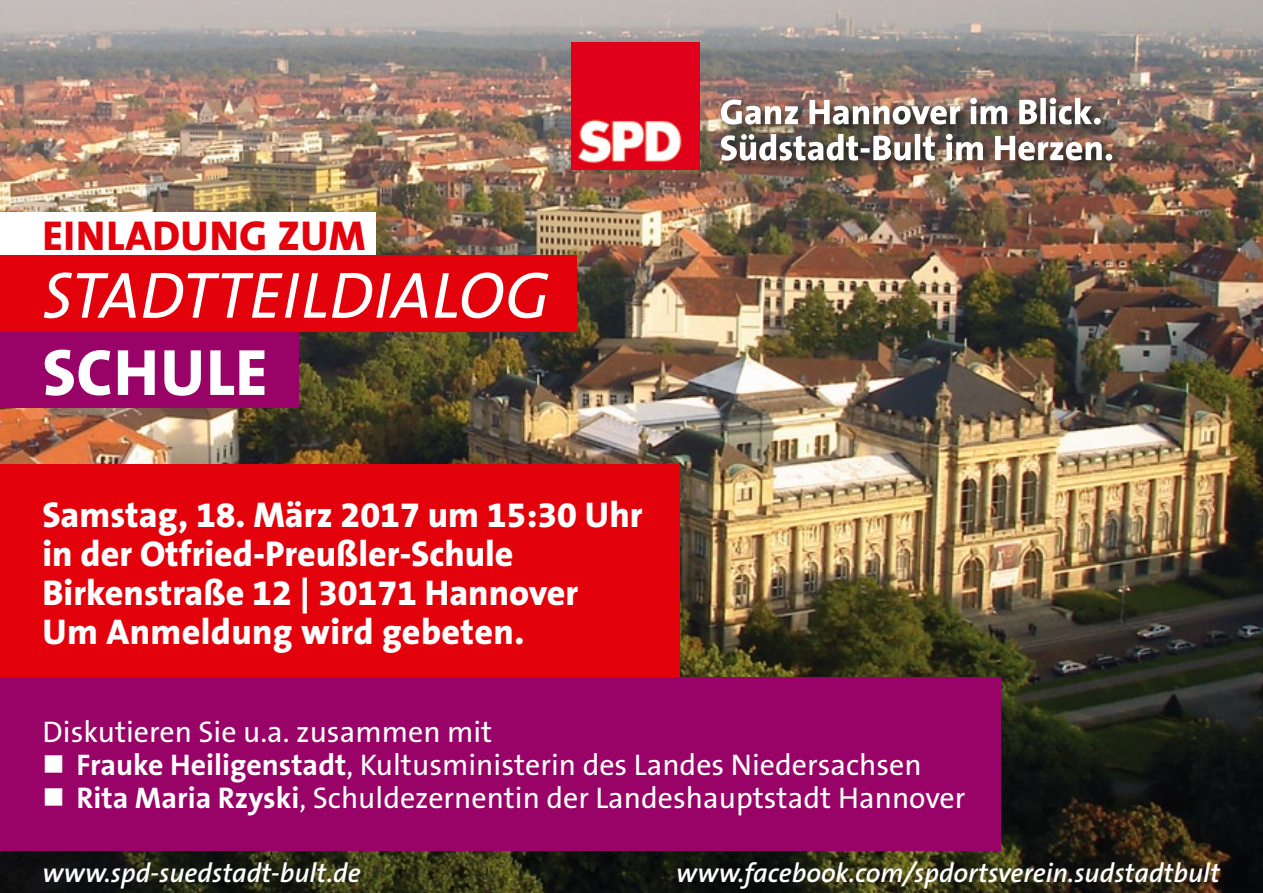
<style>
.page{position:relative;width:1263px;height:893px;background:#fff}
.page>*{position:absolute;margin:0;border:0;box-sizing:border-box;transform-origin:0 0}
.t1{font:italic 66px "The Sans B5 Plain";letter-spacing:.01em;color:#fff}
.t2{font:800 66px "The Sans B8";letter-spacing:.015em;color:#fff}
.t3{font:800 42px "The Sans B8";letter-spacing:.01em;color:#e3020c}
.t4{font:800 36px/39px "The Sans B8";color:#fff}
.t5{font:30px "The Sans B5 Plain";color:#fff}
.t6{font:italic 600 27px "The Sans B6";color:#fff}
.s1{font-family:"The Sans B7";font-weight:700}
</style>
<div class="page">
<img style="left:0;top:0;width:1263px;height:893px">
<div style="left:0;top:213px;width:376px;height:53px;background:#fff"></div>
<img style="left:572px;top:43px;width:127px;height:127px">
<div style="left:0;top:328px;width:298px;height:80px;background:#990267"></div>
<div style="left:0;top:255px;width:576px;height:77px;background:#e3020c"></div>
<div style="left:0;top:464px;width:680px;height:213px;background:#e3020c"></div>
<div style="left:0;top:677px;width:1000px;height:173px;background:#990267"></div>
<img style="left:715px;top:92px;width:411px;height:84px">
<img style="left:721px;top:98px;width:380px;height:27px">
<img style="left:721px;top:134px;width:391px;height:27px">
<h2 class="t3" style="left:43px;top:213px;width:325px">EINLADUNG ZUM</h2>
<h1 class="t1" style="left:43px;top:261px;width:508px">STADTTEILDIALOG</h1>
<h1 class="t2" style="left:43px;top:338px;width:226px">SCHULE</h1>
<p class="t4" style="left:43px;top:496px;width:602px">Samstag, 18. März 2017 um 15:30 Uhr in der Otfried-Preußler-Schule<br>Birkenstraße 12 | 30171 Hannover<br>Um Anmeldung wird gebeten.</p>
<p class="t5" style="left:43px;top:716px;width:451px">Diskutieren Sie u.a. zusammen mit</p>
<p class="t5" style="left:43px;top:749px;width:881px">■ <span class="s1">Frauke Heiligenstadt</span>, Kultusministerin des Landes Niedersachsen</p>
<p class="t5" style="left:43px;top:782px;width:924px">■ <span class="s1">Rita Maria Rzyski</span>, Schuldezernentin der Landeshauptstadt Hannover</p>
<p class="t6" style="left:43px;top:859px;width:320px">www.spd-suedstadt-bult.de</p>
<p class="t6" style="left:676px;top:859px;width:545px">www.facebook.com/spdortsverein.sudstadtbult</p>
</div>
